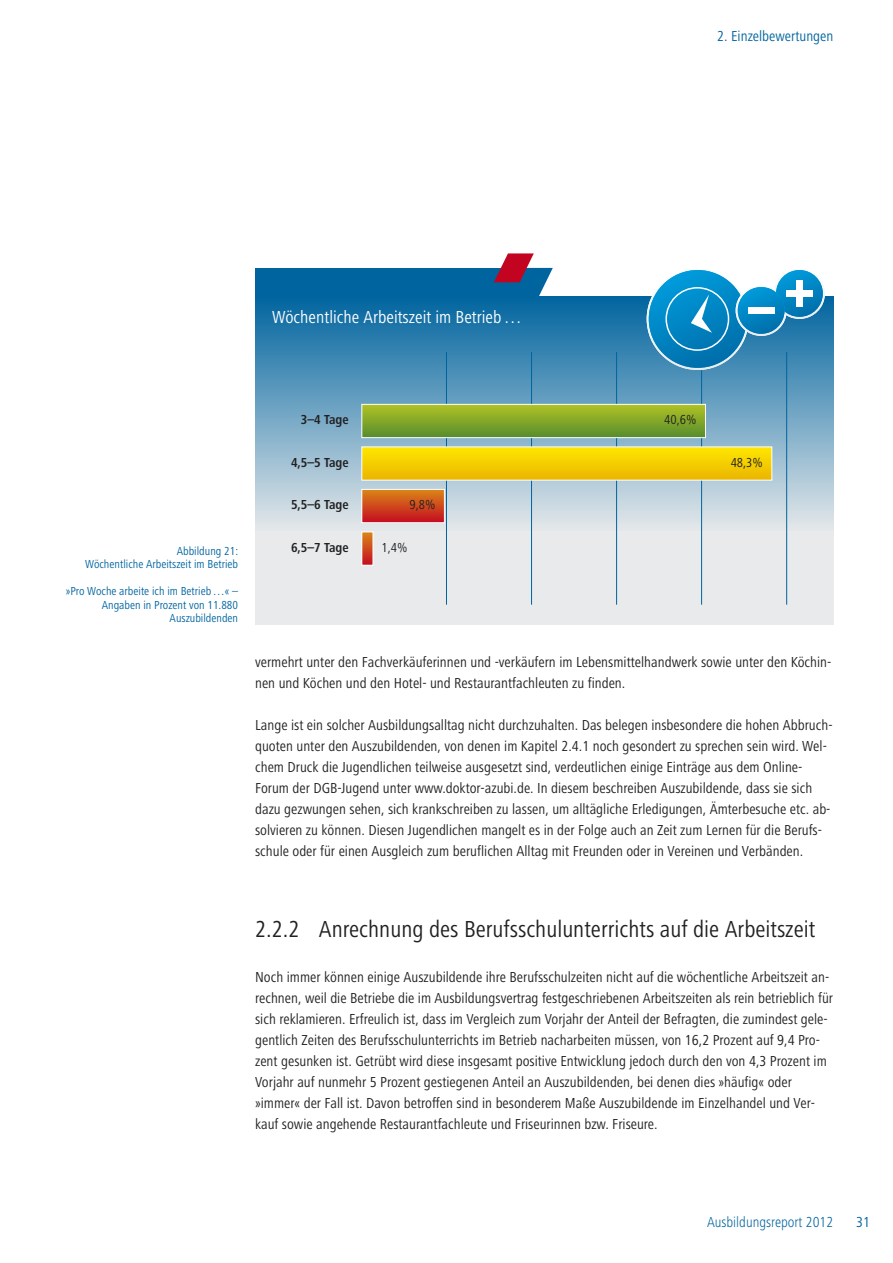
<style>
.page{position:relative;width:893px;height:1263px;background:#fff}
.page>*{position:absolute;margin:0;border:0;box-sizing:border-box;transform-origin:0 0}
.t1{font:condensed 24px "Frutiger Next LT";color:#222122}
.t2{font:condensed 18px "Frutiger Next LT";color:#fff}
.t3{font:condensed 15px/21px "Frutiger Next LT";color:#222122}
.t4{font:300 condensed 15px "Frutiger Next LT";color:#00649f}
.t5{font:condensed 15px "Frutiger Next LT";color:#00649f}
.t6{font:700 condensed 13.5px "Frutiger Next LT";color:#222122}
.t7{font:condensed 13.5px "Frutiger Next LT";color:#222122}
.t8{font:condensed 12px/13.5px "Frutiger Next LT";color:#00649f;text-align:right}
</style>
<div class="page">
<div style="left:255px;top:506px;width:578px;height:119px;background:#e8eaeb"></div>
<div style="left:255px;top:268px;width:283px;height:30px;background:#00649f"></div>
<div style="left:255px;top:297px;width:578px;height:234px;background:linear-gradient(to bottom,#02659f,#e3e7ea)"></div>
<svg style="left:494px;top:253px;width:59px;height:44px"></svg>
<div style="left:774px;top:268px;width:51px;height:51px;background:#fbfcfc;border-radius:50%"></div>
<svg style="left:649px;top:270px;width:174px;height:98px;background:#3b9ac9"></svg>
<hr style="left:446px;top:352px;width:1px;height:253px;background:#00649f">
<hr style="left:531px;top:352px;width:1px;height:253px;background:#00649f">
<hr style="left:616px;top:352px;width:1px;height:253px;background:#00649f">
<hr style="left:701px;top:370px;width:1px;height:235px;background:#00649f">
<hr style="left:786px;top:352px;width:1px;height:253px;background:#00649f">
<div style="left:362px;top:490px;width:82px;height:32px;background:linear-gradient(to bottom,#da8318,#c51320)"></div>
<div style="left:361px;top:489px;width:84px;height:34px;border:1px solid #fff"></div>
<svg style="left:363px;top:533px;width:8px;height:31px"></svg>
<div style="left:361px;top:531px;width:12px;height:35px;border:1px solid #fff"></div>
<svg style="left:363px;top:448px;width:407px;height:30px;background:#f4ce00"></svg>
<div style="left:361px;top:446px;width:411px;height:34px;border:1px solid #fff"></div>
<div style="left:362px;top:405px;width:343px;height:32px;background:linear-gradient(to bottom,#afc125,#5b8f2d)"></div>
<div style="left:361px;top:404px;width:345px;height:34px;border:1px solid #fff"></div>
<p class="t5" style="left:717px;top:31px;width:118px">2. Einzelbewertungen</p>
<p class="t2" style="left:272px;top:311px;width:251px">Wöchentliche Arbeitszeit im Betrieb…</p>
<p class="t8" style="left:85px;top:545px;width:154px">Abbildung 21:<br>Wöchentliche Arbeitszeit im Betrieb</p>
<p class="t8" style="left:66px;top:586px;width:174px">»Pro Woche arbeite ich im Betrieb…« –<br>Angaben in Prozent von 11.880<br>Auszubildenden</p>
<p class="t6" style="left:301px;top:415px;width:49px">3–4 Tage</p>
<p class="t6" style="left:291px;top:458px;width:59px">4,5–5 Tage</p>
<p class="t6" style="left:291px;top:500px;width:59px">5,5–6 Tage</p>
<p class="t6" style="left:291px;top:543px;width:59px">6,5–7 Tage</p>
<p class="t7" style="left:409px;top:500px;width:28px">9,8%</p>
<p class="t7" style="left:382px;top:543px;width:28px">1,4%</p>
<p class="t7" style="left:664px;top:415px;width:34px">40,6%</p>
<p class="t7" style="left:731px;top:458px;width:34px">48,3%</p>
<p class="t3" style="left:255px;top:653px;width:578px">vermehrt unter den Fachverkäuferinnen und -verkäufern im Lebensmittelhandwerk sowie unter den Köchin&shy;nen und Köchen und den Hotel- und Restaurantfachleuten zu finden.</p>
<p class="t3" style="left:255px;top:716px;width:579px">Lange ist ein solcher Ausbildungsalltag nicht durchzuhalten. Das belegen insbesondere die hohen Abbruch&shy;quoten unter den Auszubildenden, von denen im Kapitel 2.4.1 noch gesondert zu sprechen sein wird. Wel&shy;chem Druck die Jugendlichen teilweise ausgesetzt sind, verdeutlichen einige Einträge aus dem Online-Forum der DGB-Jugend unter www.doktor-azubi.de. In diesem beschreiben Auszubildende, dass sie sich dazu gezwungen sehen, sich krankschreiben zu lassen, um alltägliche Erledigungen, Ämterbesuche etc. ab&shy;solvieren zu können. Diesen Jugendlichen mangelt es in der Folge auch an Zeit zum Lernen für die Berufs&shy;schule oder für einen Ausgleich zum beruflichen Alltag mit Freunden oder in Vereinen und Verbänden.</p>
<h1 class="t1" style="left:255px;top:921px;width:562px">2.2.2 Anrechnung des Berufsschulunterrichts auf die Arbeitszeit</h1>
<p class="t3" style="left:255px;top:968px;width:579px">Noch immer können einige Auszubildende ihre Berufsschulzeiten nicht auf die wöchentliche Arbeitszeit an&shy;rechnen, weil die Betriebe die im Ausbildungsvertrag festgeschriebenen Arbeitszeiten als rein betrieblich für sich reklamieren. Erfreulich ist, dass im Vergleich zum Vorjahr der Anteil der Befragten, die zumindest gele&shy;gentlich Zeiten des Berufsschulunterrichts im Betrieb nacharbeiten müssen, von 16,2 Prozent auf 9,4 Pro&shy;zent gesunken ist. Getrübt wird diese insgesamt positive Entwicklung jedoch durch den von 4,3 Prozent im Vorjahr auf nunmehr 5 Prozent gestiegenen Anteil an Auszubildenden, bei denen dies »häufig« oder »immer« der Fall ist. Davon betroffen sind in besonderem Maße Auszubildende im Einzelhandel und Ver&shy;kauf sowie angehende Restaurantfachleute und Friseurinnen bzw. Friseure.</p>
<p class="t4" style="left:707px;top:1217px;width:128px">Ausbildungsreport 2012</p>
<p class="t5" style="left:856px;top:1217px;width:15px">31</p>
</div>
